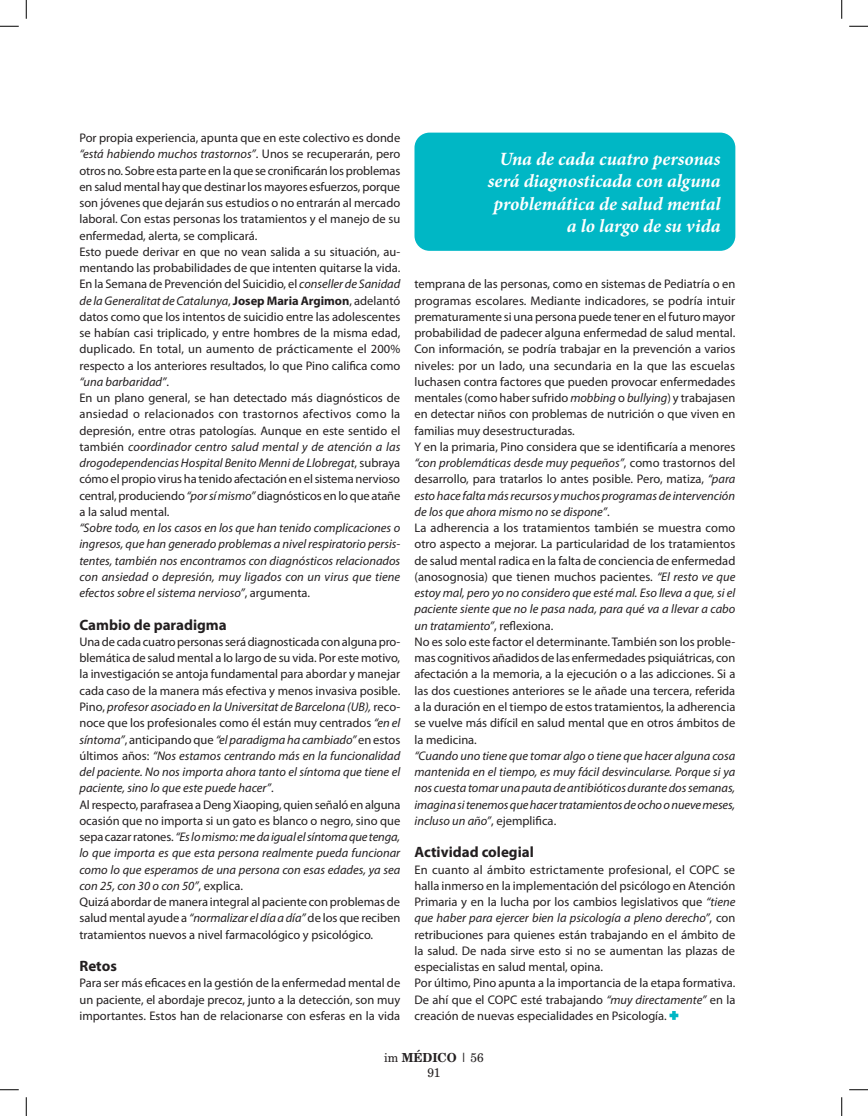
<style>
.page{position:relative;width:868px;height:1116px;background:#fff}
.page>*{position:absolute;margin:0;border:0;box-sizing:border-box;transform-origin:0 0}
.t1{font:italic 700 18.75px/22.5px "Minion Pro";letter-spacing:-.005em;color:#fff;text-align:right}
.t2{font:700 15px "Myriad Pro";color:#231f20}
.t3{font:12.5px/16.2px "Myriad Pro";color:#231f20}
.t4{font:italic 12.5px/16.2px "Myriad Pro";color:#231f20;text-align:justify}
.t5{font:12.5px/15px "New Brunswick";color:#231f20;text-align:center;scale:.95 1}
.s1{font-style:italic}
.s2{font-weight:700}
.s3{font-style:normal}
</style>
<div class="page">
<div style="left:414px;top:133px;width:321px;height:118px;background:#00b7c5;border-radius:15px"></div>
<svg style="left:669px;top:1011px;width:9px;height:8px"></svg>
<svg style="left:0;top:25px;width:19px;height:2px"></svg>
<svg style="left:849px;top:25px;width:18px;height:2px"></svg>
<svg style="left:0;top:1089px;width:19px;height:1px"></svg>
<svg style="left:849px;top:1089px;width:18px;height:1px"></svg>
<svg style="left:25px;top:0;width:2px;height:19px"></svg>
<svg style="left:25px;top:1097px;width:2px;height:18px"></svg>
<svg style="left:841px;top:0;width:1px;height:19px"></svg>
<svg style="left:841px;top:1097px;width:1px;height:18px"></svg>
<p class="t3" style="left:79px;top:129px;width:322px">Por propia experiencia, apunta que en este colectivo es donde <span class="s1">“está habiendo muchos trastornos”</span>. Unos se recuperarán, pero otros no. Sobre esta parte en la que se cronificarán los problemas en salud mental hay que destinar los mayores esfuerzos, porque son jóvenes que dejarán sus estudios o no entrarán al mercado laboral. Con estas personas los tratamientos y el manejo de su enfermedad, alerta, se complicará.<br>Esto puede derivar en que no vean salida a su situación, au&shy;mentando las probabilidades de que intenten quitarse la vida.<br>En la Semana de Prevención del Suicidio, el <span class="s1">conseller de Sanidad de la Generalitat de Catalunya</span>, <span class="s2">Josep Maria Argimon</span>, adelantó datos como que los intentos de suicidio entre las adolescentes se habían casi triplicado, y entre hombres de la misma edad, duplicado. En total, un aumento de prácticamente el 200% respecto a los anteriores resultados, lo que Pino califica como <span class="s1">“una barbaridad”</span>.<br>En un plano general, se han detectado más diagnósticos de ansiedad o relacionados con trastornos afectivos como la depresión, entre otras patologías. Aunque en este sentido el también <span class="s1">coordinador centro salud mental y de atención a las drogodependencias Hospital Benito Menni de Llobregat</span>, subraya cómo el propio virus ha tenido afectación en el sistema nervioso central, produciendo <span class="s1">“por sí mismo”</span> diagnósticos en lo que atañe a la salud mental.</p>
<p class="t4" style="left:79px;top:519px;width:322px">“Sobre todo, en los casos en los que han tenido complicaciones o ingresos, que han generado problemas a nivel respiratorio persis&shy;tentes, también nos encontramos con diagnósticos relacionados con ansiedad o depresión, muy ligados con un virus que tiene efectos sobre el sistema nervioso”<span class="s3">, argumenta.</span></p>
<p class="t2" style="left:79px;top:615px;width:149px">Cambio de paradigma</p>
<p class="t3" style="left:79px;top:633px;width:322px">Una de cada cuatro personas será diagnosticada con alguna pro&shy;blemática de salud mental a lo largo de su vida. Por este motivo, la investigación se antoja fundamental para abordar y manejar cada caso de la manera más efectiva y menos invasiva posible.<br>Pino, <span class="s1">profesor asociado en la Universitat de Barcelona (UB),</span> reco&shy;noce que los profesionales como él están muy centrados <span class="s1">“en el síntoma”</span>, anticipando que <span class="s1">“el paradigma ha cambiado”</span> en estos últimos años: <span class="s1">“Nos estamos centrando más en la funcionalidad del paciente. No nos importa ahora tanto el síntoma que tiene el paciente, sino lo que este puede hacer”</span>.<br>Al respecto, parafrasea a Deng Xiaoping, quien señaló en alguna ocasión que no importa si un gato es blanco o negro, sino que sepa cazar ratones. <span class="s1">“Es lo mismo: me da igual el síntoma que tenga, lo que importa es que esta persona realmente pueda funcionar como lo que esperamos de una persona con esas edades, ya sea con 25, con 30 o con 50”</span>, explica.<br>Quizá abordar de manera integral al paciente con problemas de salud mental ayude a <span class="s1">“normalizar el día a día”</span> de los que reciben tratamientos nuevos a nivel farmacológico y psicológico.</p>
<p class="t2" style="left:79px;top:956px;width:39px">Retos</p>
<p class="t3" style="left:79px;top:974px;width:322px;text-align:justify">Para ser más eficaces en la gestión de la enfermedad mental de un paciente, el abordaje precoz, junto a la detección, son muy importantes. Estos han de relacionarse con esferas en la vida</p>
<h1 class="t1" style="left:488px;top:147px;width:234px">Una de cada cuatro personas será diagnosticada con alguna problemática de salud mental a lo largo de su vida</h1>
<p class="t3" style="left:414px;top:276px;width:322px">temprana de las personas, como en sistemas de Pediatría o en programas escolares. Mediante indicadores, se podría intuir prematuramente si una persona puede tener en el futuro mayor probabilidad de padecer alguna enfermedad de salud mental.<br>Con información, se podría trabajar en la prevención a varios niveles: por un lado, una secundaria en la que las escuelas luchasen contra factores que pueden provocar enfermedades mentales (como haber sufrido <span class="s1">mobbing</span> o <span class="s1">bullying</span>) y trabajasen en detectar niños con problemas de nutrición o que viven en familias muy desestructuradas.<br>Y en la primaria, Pino considera que se identificaría a menores <span class="s1">“con problemáticas desde muy pequeños”</span>, como trastornos del desarrollo, para tratarlos lo antes posible. Pero, matiza, <span class="s1">“para esto hace falta más recursos y muchos programas de intervención de los que ahora mismo no se dispone”</span>.<br>La adherencia a los tratamientos también se muestra como otro aspecto a mejorar. La particularidad de los tratamientos de salud mental radica en la falta de conciencia de enfermedad (anosognosia) que tienen muchos pacientes. <span class="s1">“El resto ve que estoy mal, pero yo no considero que esté mal. Eso lleva a que, si el paciente siente que no le pasa nada, para qué va a llevar a cabo un tratamiento”</span>, reflexiona.<br>No es solo este factor el determinante. También son los proble&shy;mas cognitivos añadidos de las enfermedades psiquiátricas, con afectación a la memoria, a la ejecución o a las adicciones. Si a las dos cuestiones anteriores se le añade una tercera, referida a la duración en el tiempo de estos tratamientos, la adherencia se vuelve más difícil en salud mental que en otros ámbitos de la medicina.</p>
<p class="t4" style="left:414px;top:747px;width:322px">“Cuando uno tiene que tomar algo o tiene que hacer alguna cosa mantenida en el tiempo, es muy fácil desvincularse. Porque si ya nos cuesta tomar una pauta de antibióticos durante dos semanas, imagina si tenemos que hacer tratamientos de ocho o nueve meses, incluso un año”<span class="s3">, ejemplifica.</span></p>
<p class="t2" style="left:414px;top:842px;width:121px">Actividad colegial</p>
<p class="t3" style="left:414px;top:861px;width:322px">En cuanto al ámbito estrictamente profesional, el COPC se halla inmerso en la implementación del psicólogo en Atención Primaria y en la lucha por los cambios legislativos que <span class="s1">“tiene que haber para ejercer bien la psicología a pleno derecho”</span>, con retribuciones para quienes están trabajando en el ámbito de la salud. De nada sirve esto si no se aumentan las plazas de especialistas en salud mental, opina.<br>Por último, Pino apunta a la importancia de la etapa formativa.<br>De ahí que el COPC esté trabajando <span class="s1">“muy directamente”</span> en la creación de nuevas especialidades en Psicología.</p>
<p class="t5" style="left:384px;top:1049px;width:106px">im <span class="s2">MÉDICO</span> | 56<br>91</p>
</div>
